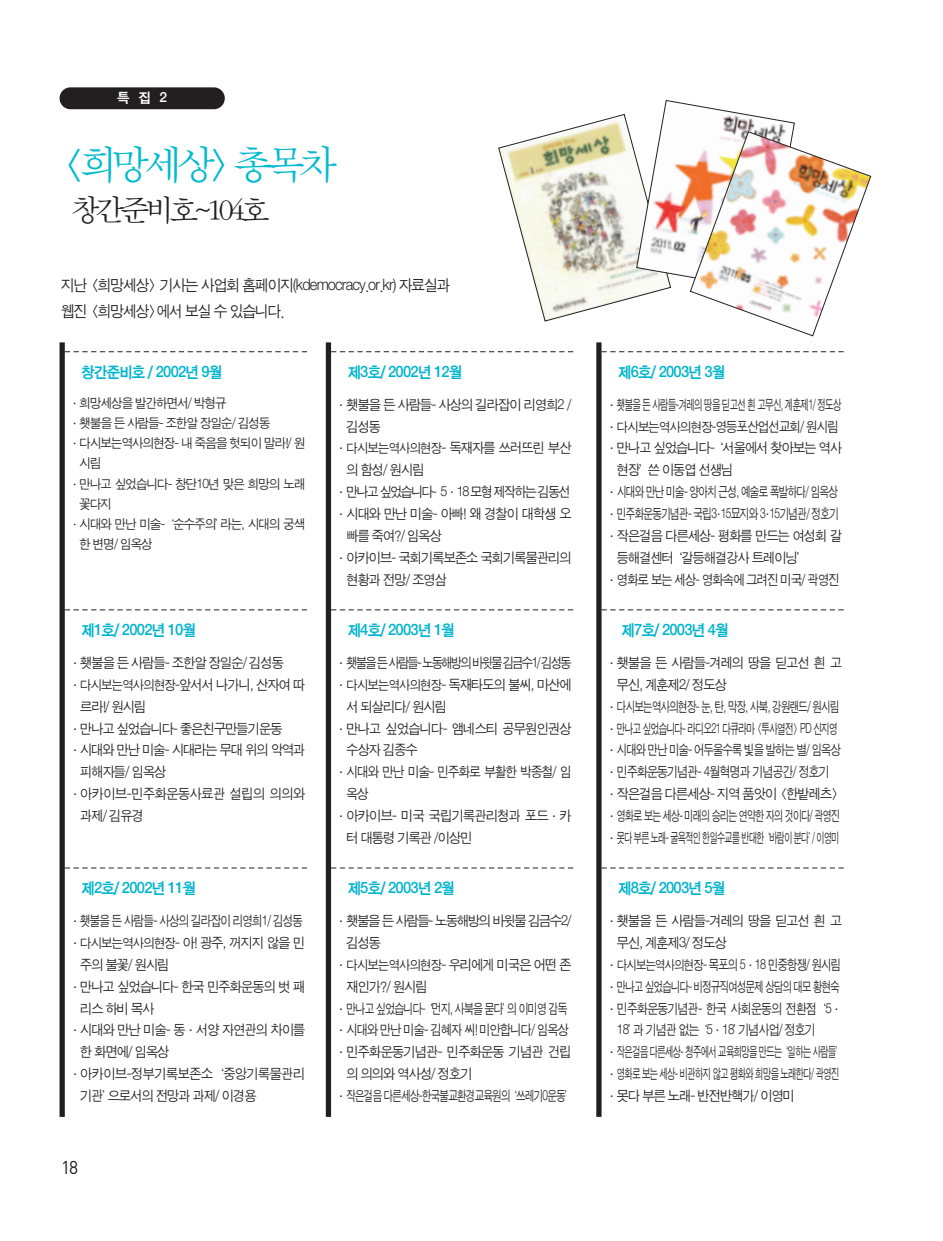
<style>
.page{position:relative;width:943px;height:1241px;background:#fff}
.page>*{position:absolute;margin:0;border:0;box-sizing:border-box;transform-origin:0 0}
.t1{font:42px "Sand Sm";letter-spacing:-.12em;color:#03bace}
.t2{font:31.5px "Sand Sm";letter-spacing:-.12em;color:#231f20}
.t3{font:18.38px "DIN";color:#231f20;scale:.95 1}
.t4{font:15.75px "Sand Kg";letter-spacing:-.055em;color:#00b4cd;scale:.95 1}
.t5{font:15.75px/26.2px "Sand Jg";letter-spacing:-.055em;color:#231f20;scale:.95 1}
.t6{font:14px "Sand Jg";letter-spacing:-.055em;color:#231f20;scale:.95 1}
.t7{font:14px "Sand Jg";letter-spacing:-.11em;color:#231f20;scale:.95 1}
.t8{font:14px "Sand Jg";letter-spacing:-.09em;color:#231f20;scale:.95 1}
.t9{font:14px "Sand Jg";letter-spacing:-.055em;color:#231f20;scale:.85 1}
.t10{font:14px "Sand Jg";letter-spacing:-.08em;color:#231f20;scale:.95 1}
.t11{font:14px "Sand Jg";letter-spacing:-.025em;color:#231f20;scale:.95 1}
.t12{font:14px "Sand Jg";letter-spacing:-.02em;color:#231f20;scale:.95 1}
.t13{font:14px "Sand Kg";color:#fff}
.t14{font:14px "Sand Jg";letter-spacing:-.055em;color:#231f20;scale:.9 1}
.t15{font:13.12px "Sand Jg";letter-spacing:-.055em;color:#231f20;scale:.95 1}
.s1{font-size:13.12px}
</style>
<div class="page">
<div style="left:60px;top:87px;width:165px;height:22px;background:#231f20;border-radius:11px"></div>
<svg style="left:65px;top:351px;width:242px;height:1px"></svg>
<svg style="left:65px;top:609px;width:242px;height:1px"></svg>
<svg style="left:65px;top:867px;width:242px;height:1px"></svg>
<div style="left:60px;top:342px;width:5px;height:774px;background:#231f20"></div>
<svg style="left:331px;top:351px;width:242px;height:1px"></svg>
<svg style="left:331px;top:609px;width:242px;height:1px"></svg>
<svg style="left:331px;top:867px;width:242px;height:1px"></svg>
<div style="left:326px;top:342px;width:5px;height:774px;background:#231f20"></div>
<svg style="left:601px;top:351px;width:242px;height:1px"></svg>
<svg style="left:601px;top:609px;width:242px;height:1px"></svg>
<svg style="left:601px;top:867px;width:242px;height:1px"></svg>
<div style="left:596px;top:342px;width:5px;height:774px;background:#231f20"></div>
<img style="left:498px;top:100px;width:373px;height:236px">
<p class="t13" style="left:117px;top:91px;width:52px">특집2</p>
<h1 class="t1" style="left:61px;top:144px;width:278px">&lt;희망세상&gt; 총목차</h1>
<h2 class="t2" style="left:71px;top:195px;width:200px">창간준비호~104호</h2>
<p class="t5" style="left:61px;top:272px;width:411px">지난 &lt;희망세상&gt; 기사는 사업회 홈페이지(kdemocracy.or.kr) 자료실과 웹진 &lt;희망세상&gt;에서 보실 수 있습니다.</p>
<p class="t4" style="left:81px;top:364px;width:150px">창간준비호 / 2002년 9월</p>
<p class="t15" style="left:69px;top:396px;width:167px">·희망세상을 발간하면서/ 박형규</p>
<p class="t15" style="left:69px;top:416px;width:213px">·횃불을 든 사람들- 조한알 장일순/ 김성동</p>
<p class="t15" style="left:69px;top:436px;width:250px">·다시보는역사의현장- 내 죽음을 헛되이 말라!/ 원</p>
<p class="t15" style="left:79px;top:456px;width:24px">시림</p>
<p class="t15" style="left:69px;top:477px;width:250px">·만나고 싶었습니다- 창단10년 맞은 희망의 노래</p>
<p class="t15" style="left:79px;top:497px;width:36px">꽃다지</p>
<p class="t15" style="left:69px;top:517px;width:250px">·시대와 만난 미술-‘순수주의’라는, 시대의 궁색</p>
<p class="t15" style="left:79px;top:537px;width:78px">한 변명/ 임옥상</p>
<p class="t4" style="left:81px;top:622px;width:122px">제1호/ 2002년 10월</p>
<p class="t6" style="left:69px;top:655px;width:227px">·횃불을 든 사람들- 조한알 장일순/ 김성동</p>
<p class="t6" style="left:69px;top:677px;width:250px">·<span class="s1">다시보는역사의현장</span>-앞서서 나가니, 산자여 따</p>
<p class="t6" style="left:80px;top:699px;width:71px">르라!/ 원시림</p>
<p class="t6" style="left:69px;top:721px;width:226px">·만나고 싶었습니다- 좋은친구만들기운동</p>
<p class="t6" style="left:69px;top:743px;width:250px">·시대와 만난 미술- 시대라는 무대 위의 악역과</p>
<p class="t6" style="left:80px;top:764px;width:92px">피해자들/ 임옥상</p>
<p class="t12" style="left:69px;top:786px;width:250px">·아카이브-민주화운동사료관 설립의 의의와</p>
<p class="t6" style="left:80px;top:808px;width:68px">과제/ 김유경</p>
<p class="t4" style="left:81px;top:880px;width:122px">제2호/ 2002년 11월</p>
<p class="t6" style="left:69px;top:913px;width:248px">·횃불을 든 사람들- 사상의 길라잡이 리영희1/ 김성동</p>
<p class="t6" style="left:69px;top:935px;width:250px">·<span class="s1">다시보는역사의현장</span>- 아! 광주, 꺼지지 않을 민</p>
<p class="t6" style="left:80px;top:957px;width:95px">주의 불꽃/ 원시림</p>
<p class="t6" style="left:69px;top:979px;width:250px">·만나고 싶었습니다- 한국 민주화운동의 벗 패</p>
<p class="t6" style="left:80px;top:1001px;width:80px">리스 하비 목사</p>
<p class="t6" style="left:69px;top:1022px;width:250px">·시대와 만난 미술- 동·서양 자연관의 차이를</p>
<p class="t6" style="left:80px;top:1044px;width:95px">한 화면에/ 임옥상</p>
<p class="t11" style="left:69px;top:1066px;width:250px">·아카이브-정부기록보존소‘중앙기록물관리</p>
<p class="t6" style="left:80px;top:1088px;width:187px">기관’으로서의 전망과 과제/ 이경용</p>
<h3 class="t3" style="left:61px;top:1156px;width:19px">18</h3>
<p class="t4" style="left:348px;top:364px;width:122px">제3호/ 2002년 12월</p>
<p class="t6" style="left:335px;top:397px;width:250px">·횃불을 든 사람들- 사상의 길라잡이 리영희2 /</p>
<p class="t6" style="left:346px;top:419px;width:38px">김성동</p>
<p class="t6" style="left:335px;top:441px;width:250px">·<span class="s1">다시보는역사의현장</span>- 독재자를 쓰러뜨린 부산</p>
<p class="t6" style="left:346px;top:463px;width:83px">의 함성/ 원시림</p>
<p class="t8" style="left:335px;top:485px;width:249px">·만나고 싶었습니다- 5·18 모형 제작하는 김동선</p>
<p class="t6" style="left:335px;top:507px;width:250px">·시대와 만난 미술- 아빠! 왜 경찰이 대학생 오</p>
<p class="t6" style="left:346px;top:528px;width:102px">빠를 죽여?/ 임옥상</p>
<p class="t6" style="left:335px;top:550px;width:250px">·아카이브- 국회기록보존소 국회기록물관리의</p>
<p class="t6" style="left:346px;top:572px;width:107px">현황과 전망/ 조영삼</p>
<p class="t4" style="left:348px;top:622px;width:114px">제4호/ 2003년 1월</p>
<p class="t7" style="left:335px;top:655px;width:250px">·횃불을 든 사람들- 노동해방의 바윗물 김금수1/ 김성동</p>
<p class="t6" style="left:335px;top:677px;width:250px">·<span class="s1">다시보는역사의현장</span>- 독재타도의 불씨, 마산에</p>
<p class="t6" style="left:346px;top:699px;width:107px">서 되살리다/ 원시림</p>
<p class="t6" style="left:335px;top:721px;width:250px">·만나고 싶었습니다- 앰네스티 공무원인권상</p>
<p class="t6" style="left:346px;top:743px;width:76px">수상자 김종수</p>
<p class="t6" style="left:335px;top:764px;width:250px">·시대와 만난 미술- 민주화로 부활한 박종철/ 임</p>
<p class="t14" style="left:346px;top:786px;width:26px">옥상</p>
<p class="t6" style="left:335px;top:808px;width:250px">·아카이브- 미국 국립기록관리청과 포드·카</p>
<p class="t6" style="left:346px;top:830px;width:134px">터 대통령 기록관 /이상민</p>
<p class="t4" style="left:348px;top:880px;width:114px">제5호/ 2003년 2월</p>
<p class="t10" style="left:335px;top:913px;width:250px">·횃불을 든 사람들- 노동해방의 바윗물 김금수2/</p>
<p class="t6" style="left:346px;top:935px;width:38px">김성동</p>
<p class="t6" style="left:335px;top:957px;width:250px">·<span class="s1">다시보는역사의현장</span>- 우리에게 미국은 어떤 존</p>
<p class="t6" style="left:346px;top:979px;width:87px">재인가?/ 원시림</p>
<p class="t6" style="left:335px;top:1001px;width:246px">·만나고 싶었습니다-‘먼지, 사북을 묻다’의 이미영 감독</p>
<p class="t6" style="left:335px;top:1022px;width:247px">·시대와 만난 미술- 김혜자 씨! 미안합니다/ 임옥상</p>
<p class="t6" style="left:335px;top:1044px;width:250px">·민주화운동기념관- 민주화운동 기념관 건립</p>
<p class="t6" style="left:346px;top:1066px;width:134px">의 의의와 역사성/ 정호기</p>
<p class="t6" style="left:335px;top:1088px;width:253px">·작은걸음 다른세상-한국불교환경교육원의‘쓰레기0운동’</p>
<p class="t4" style="left:618px;top:364px;width:114px">제6호/ 2003년 3월</p>
<p class="t6" style="left:605px;top:397px;width:249px">·횃불을 든 사람들-겨레의 땅을 딛고선 흰 고무신, 계훈제1/ 정도상</p>
<p class="t6" style="left:605px;top:419px;width:246px">·<span class="s1">다시보는역사의현장</span>-영등포산업선교회/ 원시림</p>
<p class="t6" style="left:605px;top:441px;width:250px">·만나고 싶었습니다-‘서울에서 찾아보는 역사</p>
<p class="t6" style="left:617px;top:463px;width:124px">현장’쓴 이동엽 선생님</p>
<p class="t6" style="left:605px;top:485px;width:246px">·시대와 만난 미술- 양아치 근성, 예술로 폭발하다/ 임옥상</p>
<p class="t6" style="left:605px;top:507px;width:247px">·민주화운동기념관- 국립3·15묘지와 3·15기념관/ 정호기</p>
<p class="t6" style="left:605px;top:528px;width:250px">·작은걸음 다른세상- 평화를 만드는 여성회 갈</p>
<p class="t6" style="left:617px;top:550px;width:204px">등해결센터‘갈등해결강사 트레이닝’</p>
<p class="t6" style="left:605px;top:572px;width:247px">·영화로 보는 세상- 영화속에 그려진 미국/ 곽영진</p>
<p class="t4" style="left:621px;top:622px;width:114px">제7호/ 2003년 4월</p>
<p class="t6" style="left:605px;top:655px;width:250px">·횃불을 든 사람들-겨레의 땅을 딛고선 흰 고</p>
<p class="t6" style="left:617px;top:677px;width:117px">무신, 계훈제2/ 정도상</p>
<p class="t6" style="left:605px;top:699px;width:247px">·다시보는역사의현장- 눈, 탄, 막장, 사북, 강원랜드/ 원시림</p>
<p class="t6" style="left:605px;top:721px;width:245px">·만나고 싶었습니다- 라디오21 다큐라마 &lt;투사열전&gt; PD 신지영</p>
<p class="t6" style="left:605px;top:743px;width:249px">·시대와 만난 미술- 어두울수록 빛을 발하는 별/ 임옥상</p>
<p class="t6" style="left:605px;top:764px;width:237px">·민주화운동기념관- 4월혁명과 기념공간/ 정호기</p>
<p class="t6" style="left:605px;top:786px;width:247px">·작은걸음 다른세상- 지역 품앗이 &lt;한밭레츠&gt;</p>
<p class="t6" style="left:605px;top:808px;width:248px">·영화로 보는 세상- 미래의 승리는 연약한 자의 것이다/ 곽영진</p>
<p class="t6" style="left:605px;top:830px;width:247px">·못다 부른 노래- 굴욕적인 한일수교를 반대한‘바람이 분다’/ 이영미</p>
<p class="t4" style="left:618px;top:880px;width:114px">제8호/ 2003년 5월</p>
<p class="t6" style="left:605px;top:913px;width:250px">·횃불을 든 사람들-겨레의 땅을 딛고선 흰 고</p>
<p class="t6" style="left:617px;top:935px;width:117px">무신, 계훈제3/ 정도상</p>
<p class="t6" style="left:605px;top:957px;width:249px">·<span class="s1">다시보는역사의현장</span>- 목포의 5·18 민중항쟁/ 원시림</p>
<p class="t6" style="left:605px;top:979px;width:248px">·만나고 싶었습니다- 비정규직여성문제 상담의 대모 황현숙</p>
<p class="t6" style="left:605px;top:1001px;width:250px">·민주화운동기념관- 한국 사회운동의 전환점‘5·</p>
<p class="t9" style="left:617px;top:1022px;width:235px">18’과 기념관 없는‘5·18’기념사업/ 정호기</p>
<p class="t6" style="left:605px;top:1044px;width:252px">·작은걸음 다른세상- 청주에서 교육희망을 만드는‘일하는 사람들’</p>
<p class="t6" style="left:605px;top:1066px;width:247px">·영화로 보는 세상- 비관하지 않고 평화와 희망을 노래한다/ 곽영진</p>
<p class="t6" style="left:605px;top:1088px;width:201px">·못다 부른 노래- 반전반핵가/ 이영미</p>
</div>
